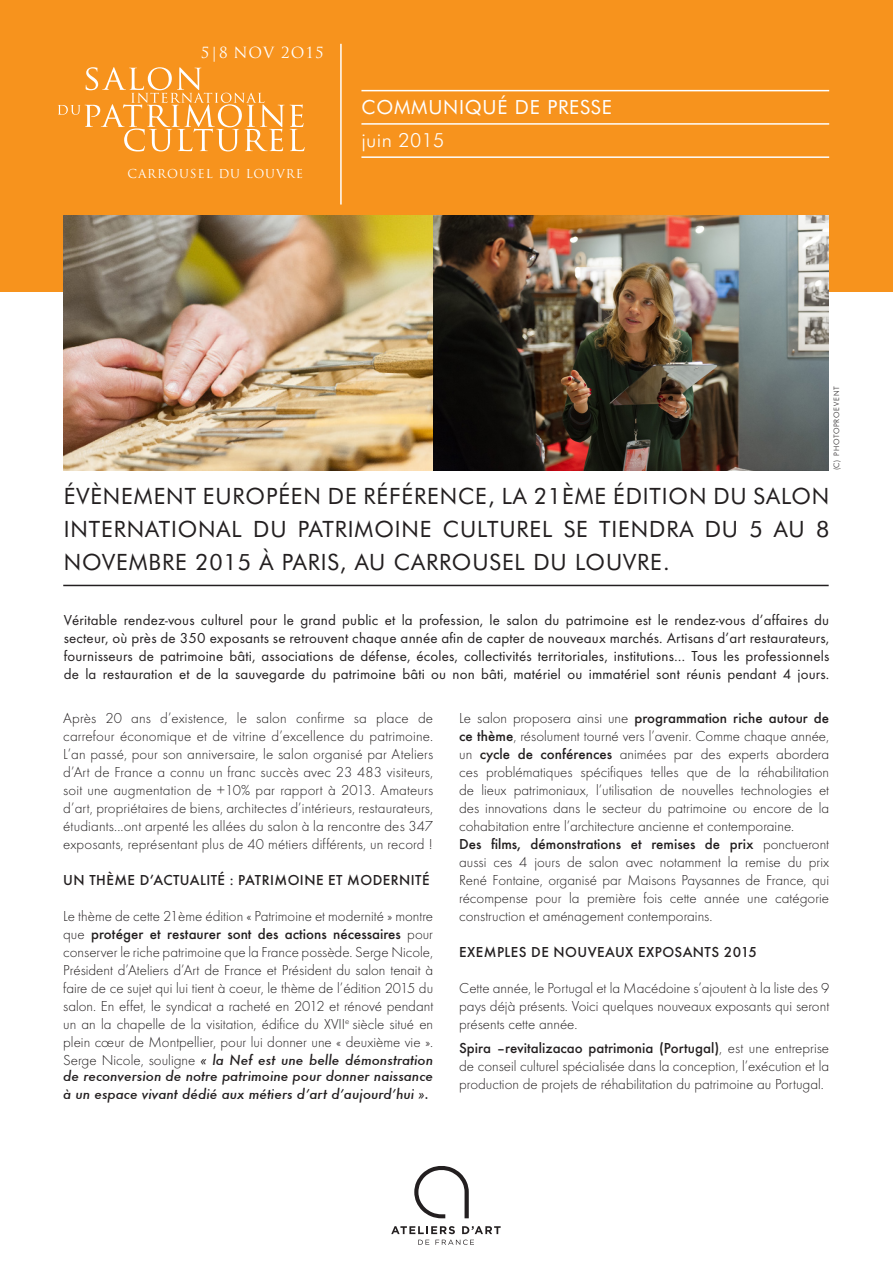
<style>
.page{position:relative;width:893px;height:1263px;background:#fff}
.page>*{position:absolute;margin:0;border:0;box-sizing:border-box;transform-origin:0 0}
.t1{font:22.5px/33px "Futura BT";letter-spacing:.04em;color:#231f20;text-align:justify}
.t2{font:19.5px "Futura BT";letter-spacing:.04em;color:#fff}
.t3{font:300 19.5px "Futura BT";letter-spacing:.02em;color:#fff}
.t4{font:300 15px/18px "Futura T";color:#231f20;text-align:justify}
.t5{font:15px/18px "Futura T";letter-spacing:.01em;color:#231f20;text-align:justify}
.t6{font:500 15px "Futura T";letter-spacing:.03em;color:#231f20}
.t7{font:15px "Trajan Pro";letter-spacing:.07em;color:#fff}
.t8{font:italic 500 13.5px/16.2px "Futura";color:#231f20}
.t9{font:12px "Trajan Pro";letter-spacing:.07em;color:#fff}
.t10{font:300 7.5px "Futura BT";letter-spacing:.1em;color:#231f20}
.s1{font-weight:500}
.s2{font-family:"Futura T";font-weight:300;font-style:normal;font-size:15px}
</style>
<div class="page">
<div style="left:0;top:0;width:893px;height:291px;background:#f7931d"></div>
<svg style="left:58px;top:67px;width:247px;height:84px"></svg>
<hr style="left:361px;top:90px;width:468px;height:1px;background:#fff">
<hr style="left:361px;top:123px;width:468px;height:2px;background:#fff">
<hr style="left:361px;top:156px;width:468px;height:2px;background:#fff">
<hr style="left:340px;top:44px;width:2px;height:161px;background:#fff">
<svg style="left:391px;top:1226px;width:110px;height:19px"></svg>
<svg style="left:414px;top:1166px;width:55px;height:52px"></svg>
<img style="left:64px;top:215px;width:369px;height:255px">
<hr style="left:63px;top:585px;width:766px;height:1px;background:#231f20">
<img style="left:433px;top:215px;width:396px;height:255px">
<p class="t7" style="left:201px;top:43px;width:124px">5|8 NOV 2O15</p>
<p class="t9" style="left:128px;top:166px;width:177px">CARROUSEL DU LOUVRE</p>
<p class="t2" style="left:361px;top:95px;width:252px">COMMUNIQUÉ DE PRESSE</p>
<p class="t3" style="left:361px;top:128px;width:85px">juin 2015</p>
<p class="t10" style="left:832px;top:470px;width:86px;rotate:-90deg">(C) PHOTOPROEVENT</p>
<p class="t1" style="left:64px;top:479px;width:767px">ÉVÈNEMENT EUROPÉEN DE RÉFÉRENCE, LA 21ÈME ÉDITION DU SALON INTERNATIONAL DU PATRIMOINE CULTUREL SE TIENDRA DU 5 AU 8<br>NOVEMBRE 2015 À PARIS, AU CARROUSEL DU LOUVRE.</p>
<p class="t5" style="left:64px;top:611px;width:767px">Véritable rendez-vous culturel pour le grand public et la profession, le salon du patrimoine est le rendez-vous d’affaires du secteur, où près de 350 exposants se retrouvent chaque année afin de capter de nouveaux marchés. Artisans d’art restaurateurs, fournisseurs de patrimoine bâti, associations de défense, écoles, collectivités territoriales, institutions… Tous les professionnels de la restauration et de la sauvegarde du patrimoine bâti ou non bâti, matériel ou immatériel sont réunis pendant 4 jours.</p>
<p class="t4" style="left:63px;top:708px;width:371px">Après 20 ans d’existence, le salon confirme sa place de carrefour économique et de vitrine d’excellence du patrimoine.<br>L’an passé, pour son anniversaire, le salon organisé par Ateliers d’Art de France a connu un franc succès avec 23 483 visiteurs, soit une augmentation de +10% par rapport à 2013. Amateurs d’art, propriétaires de biens, architectes d’intérieurs, restaurateurs, étudiants...ont arpenté les allées du salon à la rencontre des 347 exposants, représentant plus de 40 métiers différents, un record !</p>
<p class="t6" style="left:63px;top:871px;width:368px">UN THÈME D’ACTUALITÉ : PATRIMOINE ET MODERNITÉ</p>
<p class="t4" style="left:63px;top:906px;width:371px">Le thème de cette 21ème édition « Patrimoine et modernité » montre que <span class="s1">protéger et restaurer sont des actions nécessaires</span> pour conserver le riche patrimoine que la France possède. Serge Nicole, Président d’Ateliers d’Art de France et Président du salon tenait à faire de ce sujet qui lui tient à coeur, le thème de l’édition 2015 du salon. En effet, le syndicat a racheté en 2012 et rénové pendant un an la chapelle de la visitation, édifice du XVII<sup>e</sup> siècle situé en plein cœur de Montpellier, pour lui donner une « deuxième vie ».</p>
<p class="t8" style="left:63px;top:1051px;width:371px"><span class="s2">Serge Nicole, souligne</span> « la Nef est une belle démonstration de reconversion de notre patrimoine pour donner naissance</p>
<p class="t8" style="left:63px;top:1085px;width:367px">à un espace vivant dédié aux métiers d’art d’aujourd’hui ».</p>
<p class="t4" style="left:459px;top:708px;width:371px">Le salon proposera ainsi une <span class="s1">programmation riche autour de ce thème</span>, résolument tourné vers l’avenir. Comme chaque année, un <span class="s1">cycle de conférences</span> animées par des experts abordera ces problématiques spécifiques telles que de la réhabilitation de lieux patrimoniaux, l’utilisation de nouvelles technologies et des innovations dans le secteur du patrimoine ou encore de la cohabitation entre l’architecture ancienne et contemporaine.</p>
<p class="t4" style="left:459px;top:834px;width:371px"><span class="s1">Des films, démonstrations et remises de prix</span> ponctueront aussi ces 4 jours de salon avec notamment la remise du prix René Fontaine, organisé par Maisons Paysannes de France, qui récompense pour la première fois cette année une catégorie construction et aménagement contemporains.</p>
<p class="t6" style="left:459px;top:943px;width:299px">EXEMPLES DE NOUVEAUX EXPOSANTS 2015</p>
<p class="t4" style="left:459px;top:978px;width:371px">Cette année, le Portugal et la Macédoine s’ajoutent à la liste des 9 pays déjà présents. Voici quelques nouveaux exposants qui seront présents cette année.</p>
<p class="t4" style="left:459px;top:1038px;width:371px"><span class="s1">Spira –revitalizacao patrimonia (Portugal)</span>, est une entreprise de conseil culturel spécialisée dans la conception, l’exécution et la production de projets de réhabilitation du patrimoine au Portugal.</p>
</div>
